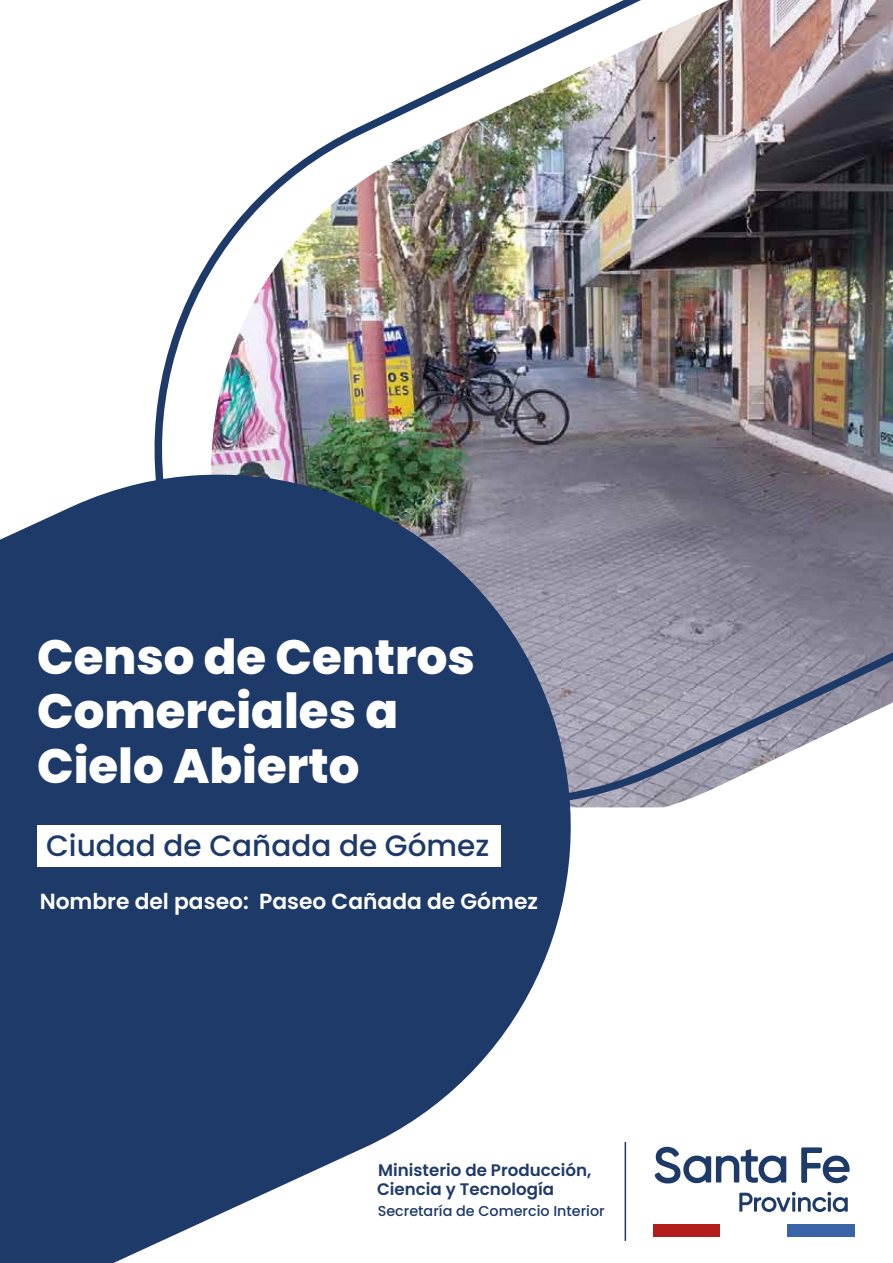
<style>
.page{position:relative;width:893px;height:1263px;background:#fff}
.page>*{position:absolute;margin:0;border:0;box-sizing:border-box;transform-origin:0 0}
.t1{font:800 48.3px/54.2px "Poppins";color:#fff}
.t2{font:500 29.55px "Poppins";color:#1d3a69}
.t3{font:600 21.75px "Poppins";color:#fff}
.t4{font:600 16.65px/19.8px "Poppins";color:#1d3a69}
.t5{font:500 14.4px "Poppins";color:#1d3a69}
</style>
<div class="page">
<img style="left:154px;top:0;width:739px;height:808px">
<svg style="left:0;top:467px;width:599px;height:796px;fill:#1d3a69"></svg>
<svg style="left:739px;top:1192px;width:109px;height:20px"></svg>
<svg style="left:654px;top:1147px;width:132px;height:36px"></svg>
<svg style="left:801px;top:1147px;width:49px;height:36px"></svg>
<div style="left:653px;top:1224px;width:67px;height:13px;background:#b31d1c"></div>
<div style="left:787px;top:1224px;width:68px;height:13px;background:#3965a8"></div>
<hr style="left:625px;top:1142px;width:1px;height:99px;background:#1d3a68">
<div style="left:37px;top:825px;width:463px;height:41px;background:#fff"></div>
<h1 class="t1" style="left:37px;top:631px;width:439px">Censo de Centros<br>Comerciales a<br>Cielo Abierto</h1>
<h2 class="t2" style="left:46px;top:829px;width:445px">Ciudad de Cañada de Gómez</h2>
<h3 class="t3" style="left:40px;top:889px;width:500px">Nombre del paseo: Paseo Cañada de Gómez</h3>
<p class="t4" style="left:377px;top:1160px;width:216px">Ministerio de Producción,<br>Ciencia y Tecnología</p>
<p class="t5" style="left:378px;top:1202px;width:228px">Secretaría de Comercio Interior</p>
</div>
